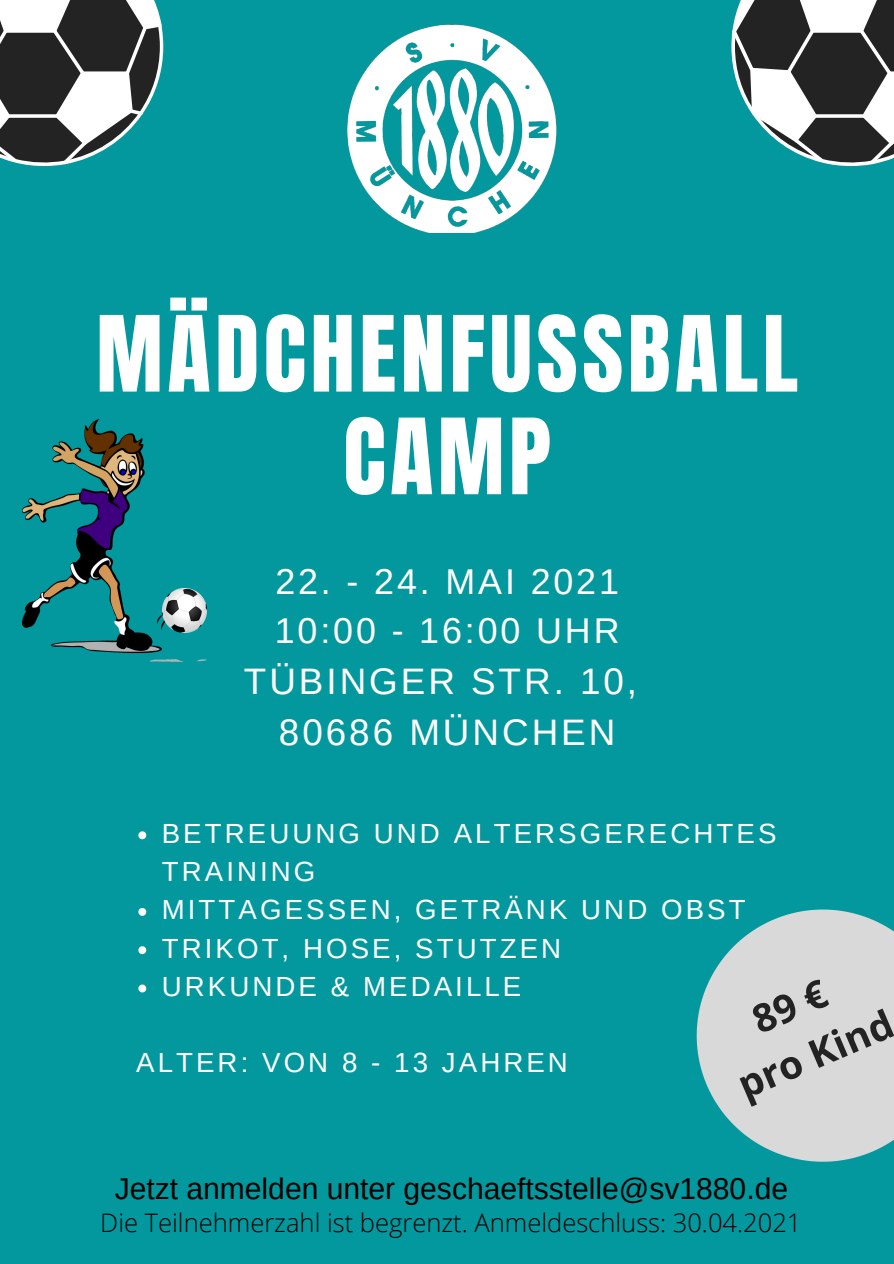
<style>
.page{position:relative;width:894px;height:1264px;background:#fff}
.page>*{position:absolute;margin:0;border:0;box-sizing:border-box;transform-origin:0 0}
.t1{font:89.25px "Anton";letter-spacing:.05em;color:#fff}
.t2{font:700 39px "Open Sans";color:#232323}
.t3{font:36.9px "Arimo";letter-spacing:.08em;color:#fff}
.t4{font:35.85px "Arimo";letter-spacing:.08em;color:#fff}
.t5{font:30px "Arimo";color:#000}
.t6{font:27.75px/38.2px "Arimo";letter-spacing:.11em;color:#fff}
.t7{font:300 25.5px "Open Sans";color:#000}
</style>
<div class="page">
<div style="left:0;top:0;width:893px;height:1263px;background:#03989e"></div>
<svg style="left:731px;top:0;width:162px;height:166px;background:#627778"></svg>
<svg style="left:0;top:0;width:163px;height:166px;background:#627474"></svg>
<img style="left:347px;top:24px;width:210px;height:209px">
<svg style="left:696px;top:909px;width:197px;height:253px;fill:#d9d9d9"></svg>
<img style="left:23px;top:420px;width:183px;height:242px">
<svg style="left:138px;top:831px;width:8px;height:8px"></svg>
<svg style="left:138px;top:908px;width:8px;height:7px"></svg>
<svg style="left:138px;top:946px;width:8px;height:8px"></svg>
<svg style="left:138px;top:984px;width:8px;height:8px"></svg>
<img style="left:163px;top:588px;width:44px;height:44px">
<div style="left:749px;top:978px;width:81px;height:56px;background:#d9d9d9"></div>
<p class="t1" style="left:96px;top:290px;width:703px">MÄDCHENFUSSBALL</p>
<p class="t1" style="left:343px;top:392px;width:209px">CAMP</p>
<p class="t4" style="left:275px;top:561px;width:345px">22. - 24. MAI 2021</p>
<p class="t4" style="left:275px;top:611px;width:346px">10:00 - 16:00 UHR</p>
<p class="t3" style="left:244px;top:660px;width:394px">TÜBINGER STR. 10,</p>
<p class="t3" style="left:279px;top:711px;width:338px">80686 MÜNCHEN</p>
<p class="t6" style="left:162px;top:813px;width:616px">BETREUUNG UND ALTERSGERECHTES<br>TRAINING</p>
<p class="t6" style="left:162px;top:890px;width:585px">MITTAGESSEN, GETRÄNK UND OBST</p>
<p class="t6" style="left:162px;top:928px;width:401px">TRIKOT, HOSE, STUTZEN</p>
<p class="t6" style="left:162px;top:967px;width:361px">URKUNDE &amp; MEDAILLE</p>
<p class="t6" style="left:136px;top:1043px;width:433px">ALTER: VON 8 - 13 JAHREN</p>
<p class="t2" style="left:728px;top:1060px;width:166px;rotate:-23deg">pro Kind</p>
<p class="t5" style="left:115px;top:1171px;width:674px">Jetzt anmelden unter geschaeftsstelle@sv1880.de</p>
<p class="t7" style="left:100px;top:1204px;width:702px">Die Teilnehmerzahl ist begrenzt. Anmeldeschluss: 30.04.2021</p>
</div>
